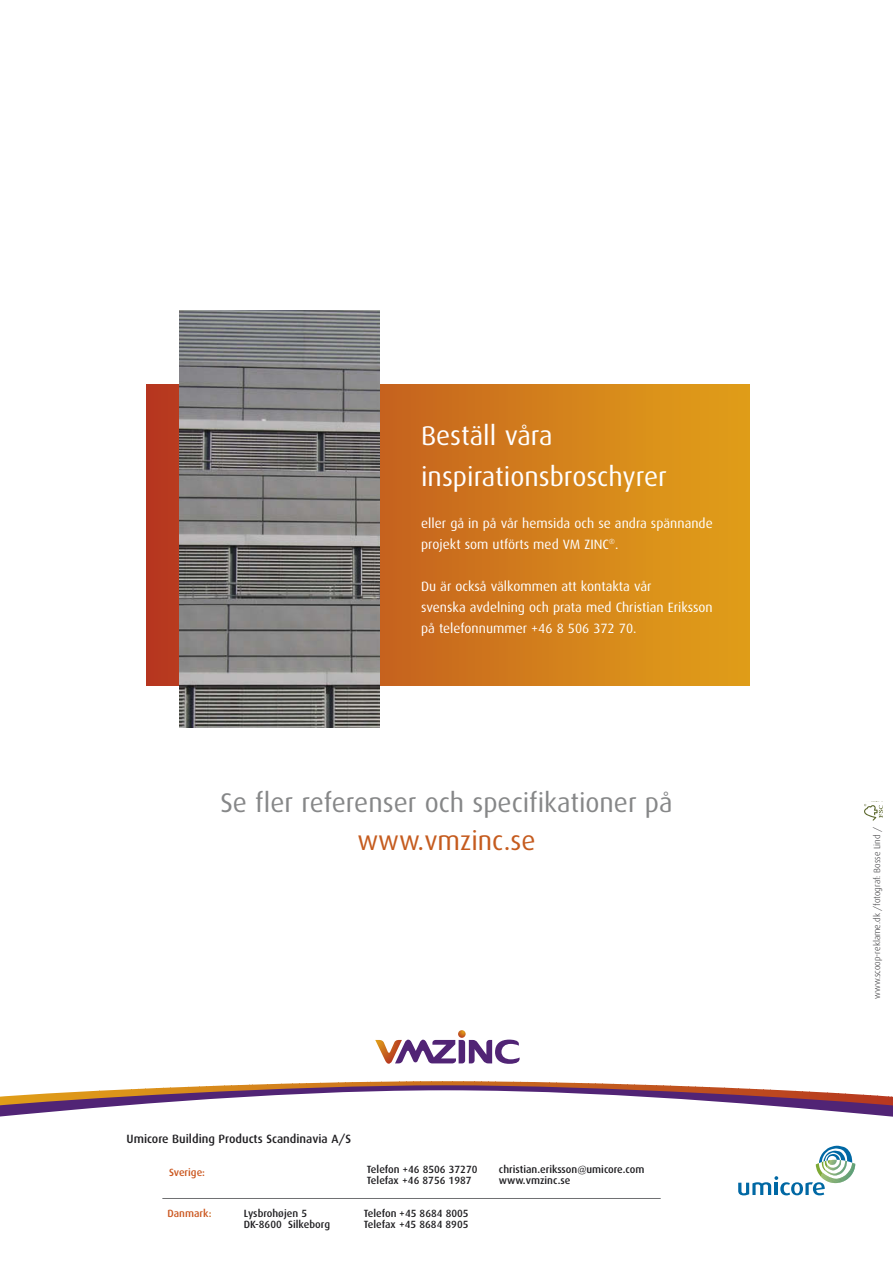
<style>
.page{position:relative;width:893px;height:1263px;background:#fff}
.page>*{position:absolute;margin:0;border:0;box-sizing:border-box;transform-origin:0 0}
.t1{font:27px "Dax";color:#868788}
.t2{font:27px/40.5px "Dax";color:#fff}
.t3{font:27px "Dax";color:#c55b1e}
.t4{font:13.5px/21px "Dax";color:#fff}
.t5{font:500 12px "Dax";color:#1f1e21}
.t6{font:500 10.5px/11.1px "Dax";color:#1f1e21}
.t7{font:500 10.5px "Dax";color:#cb571f}
.t8{font:300 9px "Dax";color:#1f1e21}
.s1{color:#c9681e}
</style>
<div class="page">
<hr style="left:0;top:1081px;width:3px;height:34px;background:#df9d18">
<hr style="left:189px;top:1081px;width:3px;height:34px;background:#d88c1b">
<hr style="left:214px;top:1081px;width:3px;height:34px;background:#d7891b">
<hr style="left:246px;top:1081px;width:3px;height:34px;background:#d6851c">
<svg style="left:267px;top:1083px;width:11px;height:2px"></svg>
<hr style="left:278px;top:1081px;width:3px;height:34px;background:#d4821c">
<svg style="left:285px;top:1083px;width:7px;height:2px"></svg>
<svg style="left:292px;top:1083px;width:7px;height:2px"></svg>
<svg style="left:299px;top:1083px;width:7px;height:2px"></svg>
<svg style="left:314px;top:1082px;width:7px;height:3px"></svg>
<svg style="left:321px;top:1082px;width:7px;height:3px"></svg>
<svg style="left:328px;top:1082px;width:11px;height:3px"></svg>
<hr style="left:339px;top:1081px;width:3px;height:34px;background:#d17b1d">
<svg style="left:342px;top:1082px;width:4px;height:3px"></svg>
<svg style="left:346px;top:1082px;width:7px;height:3px"></svg>
<div style="left:353px;top:1081px;width:7px;height:34px;background:#d0791d"></div>
<div style="left:360px;top:1081px;width:7px;height:34px;background:#d0781d"></div>
<svg style="left:367px;top:1081px;width:4px;height:4px"></svg>
<hr style="left:371px;top:1081px;width:3px;height:34px;background:#cf771d">
<div style="left:374px;top:1081px;width:7px;height:34px;background:#ce761d"></div>
<div style="left:381px;top:1081px;width:11px;height:34px;background:#ce751d"></div>
<div style="left:392px;top:1081px;width:7px;height:34px;background:#ce741d"></div>
<svg style="left:399px;top:1081px;width:4px;height:4px"></svg>
<hr style="left:403px;top:1081px;width:3px;height:34px;background:#cd731d">
<div style="left:406px;top:1081px;width:7px;height:34px;background:#cd721d"></div>
<div style="left:413px;top:1081px;width:8px;height:34px;background:#cd711d"></div>
<div style="left:421px;top:1081px;width:7px;height:34px;background:#cc711d"></div>
<hr style="left:428px;top:1081px;width:3px;height:34px;background:#cc701d">
<svg style="left:431px;top:1081px;width:4px;height:4px"></svg>
<div style="left:435px;top:1081px;width:7px;height:34px;background:#cb6f1d"></div>
<div style="left:442px;top:1081px;width:11px;height:34px;background:#cb6e1d"></div>
<div style="left:453px;top:1081px;width:7px;height:34px;background:#cb6d1d"></div>
<hr style="left:460px;top:1081px;width:3px;height:34px;background:#ca6c1d">
<svg style="left:463px;top:1081px;width:4px;height:4px"></svg>
<div style="left:467px;top:1081px;width:7px;height:34px;background:#ca6b1e"></div>
<div style="left:474px;top:1081px;width:7px;height:34px;background:#c96a1e"></div>
<div style="left:481px;top:1081px;width:7px;height:34px;background:#c96a1e"></div>
<svg style="left:488px;top:1081px;width:4px;height:4px"></svg>
<svg style="left:492px;top:1081px;width:4px;height:4px"></svg>
<div style="left:496px;top:1081px;width:10px;height:34px;background:#c8681e"></div>
<div style="left:506px;top:1081px;width:7px;height:34px;background:#c8671e"></div>
<div style="left:513px;top:1081px;width:8px;height:34px;background:#c8661e"></div>
<hr style="left:521px;top:1081px;width:3px;height:34px;background:#c8651e">
<svg style="left:524px;top:1081px;width:4px;height:4px"></svg>
<div style="left:528px;top:1081px;width:7px;height:34px;background:#c7641e"></div>
<svg style="left:535px;top:1082px;width:7px;height:3px"></svg>
<svg style="left:542px;top:1082px;width:7px;height:3px"></svg>
<svg style="left:549px;top:1082px;width:4px;height:3px"></svg>
<hr style="left:553px;top:1081px;width:3px;height:34px;background:#c5611e">
<svg style="left:556px;top:1082px;width:11px;height:3px"></svg>
<svg style="left:567px;top:1082px;width:7px;height:3px"></svg>
<svg style="left:574px;top:1082px;width:7px;height:3px"></svg>
<hr style="left:585px;top:1081px;width:3px;height:34px;background:#c45e1e">
<svg style="left:588px;top:1083px;width:8px;height:2px"></svg>
<svg style="left:596px;top:1083px;width:7px;height:2px"></svg>
<svg style="left:603px;top:1083px;width:7px;height:2px"></svg>
<hr style="left:610px;top:1081px;width:3px;height:34px;background:#c35a1e">
<hr style="left:642px;top:1081px;width:3px;height:34px;background:#c2561e">
<hr style="left:703px;top:1081px;width:3px;height:34px;background:#bf4f1e">
<hr style="left:767px;top:1081px;width:3px;height:34px;background:#bc481f">
<hr style="left:828px;top:1081px;width:3px;height:34px;background:#b9401f">
<hr style="left:860px;top:1081px;width:3px;height:34px;background:#b83c1f">
<hr style="left:885px;top:1081px;width:3px;height:34px;background:#b8381f">
<hr style="left:892px;top:1081px;width:1px;height:34px;background:#b7371f">
<svg style="left:0;top:1085px;width:893px;height:32px"></svg>
<svg style="left:375px;top:1030px;width:145px;height:34px"></svg>
<svg style="left:146px;top:384px;width:603px;height:301px;background:#d17b1c"></svg>
<img style="left:179px;top:310px;width:200px;height:417px">
<svg style="left:864px;top:804px;width:19px;height:17px"></svg>
<hr style="left:162px;top:1198px;width:499px;height:1px;background:#6f7072">
<svg style="left:738px;top:1146px;width:117px;height:49px"></svg>
<h1 class="t2" style="left:421px;top:416px;width:247px">Beställ våra inspirationsbroschyrer</h1>
<p class="t4" style="left:421px;top:513px;width:293px">eller gå in på vår hemsida och se andra spännande projekt som utförts med VM ZINC<sup>®</sup>.</p>
<p class="t4" style="left:421px;top:576px;width:293px">Du är också välkommen att kontakta vår<br>svenska avdelning och prata med Christian Eriksson på telefonnummer +46 8 506 372 70.</p>
<h1 class="t1" style="left:220px;top:788px;width:454px">Se fler referenser och specifikationer på</h1>
<h1 class="t3" style="left:357px;top:826px;width:180px">www.vmzinc.se</h1>
<p class="t5" style="left:127px;top:1132px;width:226px">Umicore Building Products Scandinavia A/S</p>
<p class="t7" style="left:169px;top:1166px;width:37px">Sverige:</p>
<p class="t7" style="left:167px;top:1207px;width:46px">Danmark<span class="s1">:</span></p>
<p class="t6" style="left:244px;top:1208px;width:88px">Lysbrohøjen 5<br>DK-8600 Silkeborg</p>
<p class="t6" style="left:367px;top:1164px;width:112px">Telefon +46 8506 37270<br>Telefax +46 8756 1987</p>
<p class="t6" style="left:499px;top:1163px;width:147px">christian.eriksson@umicore.com www.vmzinc.se</p>
<p class="t6" style="left:364px;top:1208px;width:106px">Telefon +45 8684 8005<br>Telefax +45 8684 8905</p>
<p class="t8" style="left:872px;top:999px;width:174px;rotate:-90deg">www.scoop-reklame.dk /fotograf: Bosse Lind /</p>
</div>
